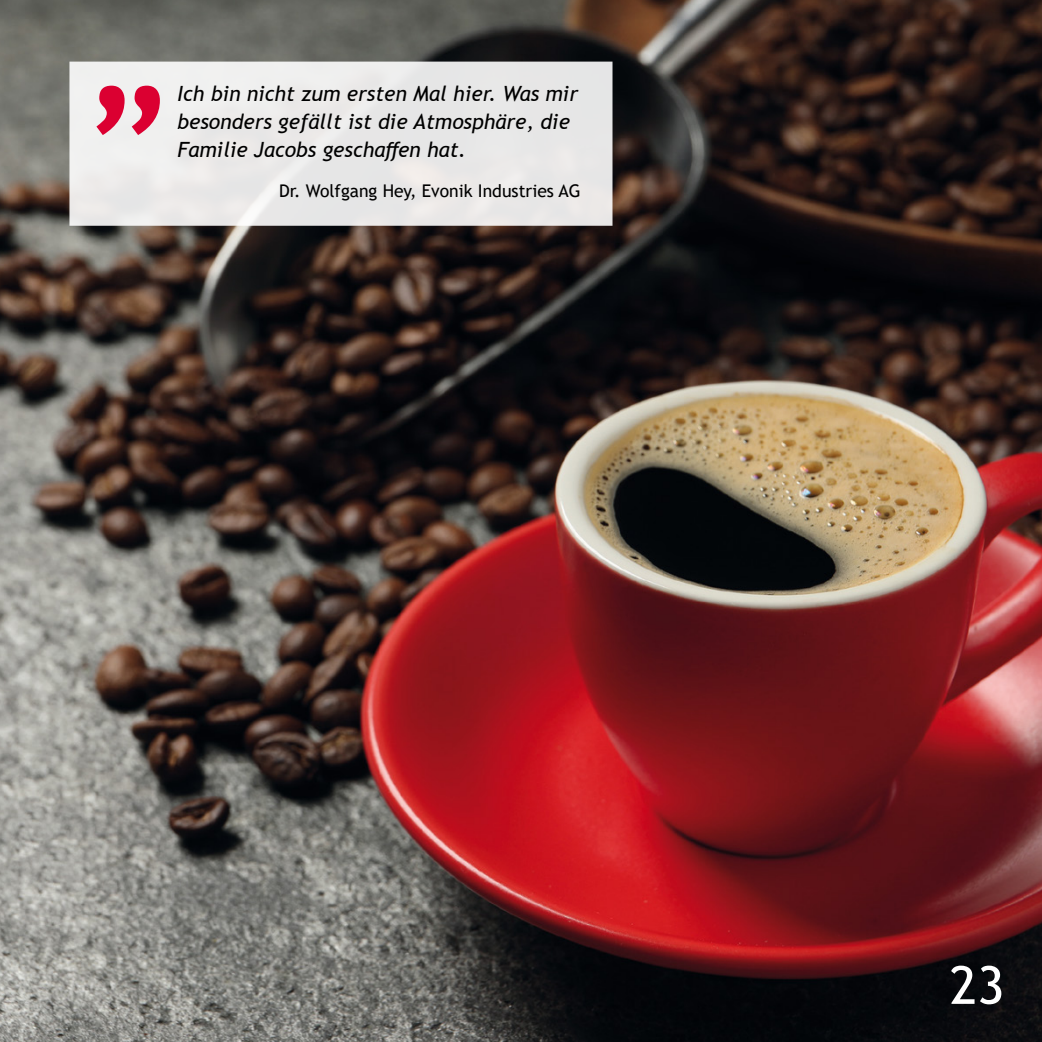
<style>
.page{position:relative;width:1042px;height:1042px;background:#fff}
.page>*{position:absolute;margin:0;border:0;box-sizing:border-box;transform-origin:0 0}
.t1{font:700 157.15px "Trebuchet MS";color:#db0031}
.t2{font:52.5px "Trebuchet MS";color:#fff}
.t3{font:italic 21px/28px "Trebuchet MS";color:#000}
.t4{font:17.5px "Trebuchet MS";color:#000}
</style>
<div class="page">
<img style="left:0;top:0;width:1042px;height:1042px">
<svg style="left:69px;top:62px;width:543px;height:164px;fill:#e9e8e7"></svg>
<h1 class="t1" style="left:87px;top:-47px;width:84px">„</h1>
<p class="t3" style="left:177px;top:80px;width:402px">Ich bin nicht zum ersten Mal hier. Was mir besonders gefällt ist die Atmosphäre, die<br>Familie Jacobs geschaffen hat.</p>
<p class="t4" style="left:279px;top:179px;width:303px">Dr. Wolfgang Hey, Evonik Industries AG</p>
<h2 class="t2" style="left:949px;top:952px;width:57px">23</h2>
</div>
